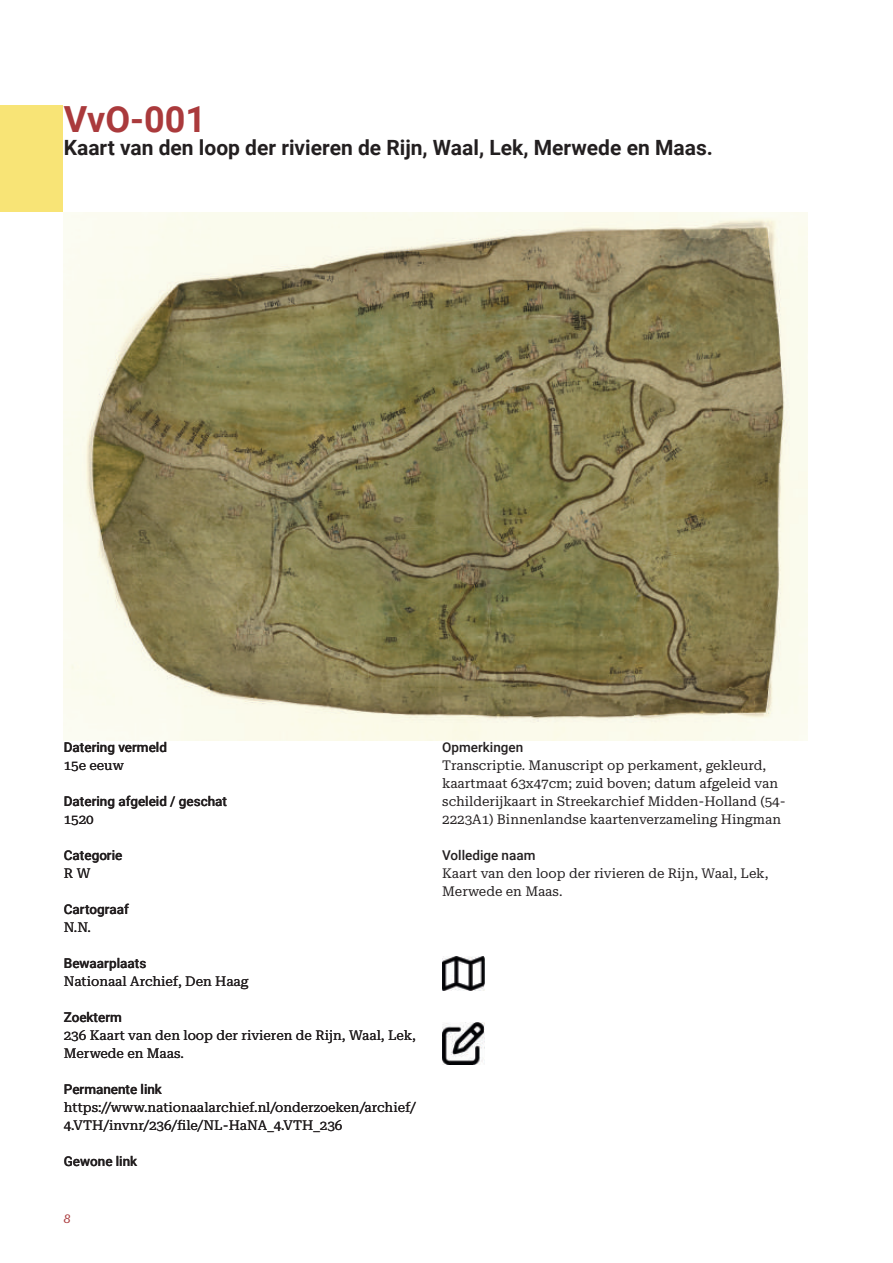
<style>
.page{position:relative;width:893px;height:1263px;background:#fff}
.page>*{position:absolute;margin:0;border:0;box-sizing:border-box;transform-origin:0 0}
.t1{font:700 36px "Roboto";color:#aa3a3c}
.t2{font:700 21px "Roboto";color:#231f20}
.t3{font:13.5px/18px "Roboto Serif 20 pt";color:#231f20}
.t4{font:500 13.5px "Roboto";color:#231f20}
.t5{font:italic 12px "Roboto Serif 20 pt";color:#aa3a3c}
</style>
<div class="page">
<img style="left:64px;top:213px;width:744px;height:528px">
<div style="left:0;top:106px;width:63px;height:106px;background:#f8e476"></div>
<img style="left:442px;top:957px;width:42px;height:33px">
<img style="left:442px;top:1022px;width:42px;height:42px">
<h1 class="t1" style="left:64px;top:99px;width:144px">VvO-001</h1>
<h2 class="t2" style="left:64px;top:135px;width:651px">Kaart van den loop der rivieren de Rijn, Waal, Lek, Merwede en Maas.</h2>
<p class="t4" style="left:64px;top:739px;width:105px">Datering vermeld</p>
<p class="t3" style="left:64px;top:758px;width:62px">15e eeuw</p>
<p class="t4" style="left:64px;top:793px;width:165px">Datering afgeleid / geschat</p>
<p class="t3" style="left:64px;top:812px;width:32px">1520</p>
<p class="t4" style="left:64px;top:847px;width:60px">Categorie</p>
<p class="t3" style="left:64px;top:866px;width:28px">R W</p>
<p class="t4" style="left:64px;top:901px;width:67px">Cartograaf</p>
<p class="t3" style="left:64px;top:920px;width:29px">N.N.</p>
<p class="t4" style="left:64px;top:955px;width:84px">Bewaarplaats</p>
<p class="t3" style="left:64px;top:974px;width:186px">Nationaal Archief, Den Haag</p>
<p class="t4" style="left:64px;top:1009px;width:60px">Zoekterm</p>
<p class="t3" style="left:64px;top:1028px;width:354px">236 Kaart van den loop der rivieren de Rĳn, Waal, Lek,<br>Merwede en Maas.</p>
<p class="t4" style="left:64px;top:1081px;width:100px">Permanente link</p>
<p class="t3" style="left:64px;top:1100px;width:354px">https://www.nationaalarchief.nl/onderzoeken/archief/<br>4.VTH/invnr/236/file/NL-HaNA_4.VTH_236</p>
<p class="t4" style="left:64px;top:1153px;width:75px">Gewone link</p>
<p class="t5" style="left:64px;top:1214px;width:8px">8</p>
<p class="t4" style="left:442px;top:739px;width:83px">Opmerkingen</p>
<p class="t3" style="left:442px;top:758px;width:345px">Transcriptie. Manuscript op perkament, gekleurd, kaartmaat 63x47cm; zuid boven; datum afgeleid van schilderĳkaart in Streekarchief Midden-Holland (54- 2223A1) Binnenlandse kaartenverzameling Hingman</p>
<p class="t4" style="left:442px;top:847px;width:95px">Volledige naam</p>
<p class="t3" style="left:442px;top:866px;width:328px">Kaart van den loop der rivieren de Rĳn, Waal, Lek,<br>Merwede en Maas.</p>
</div>
